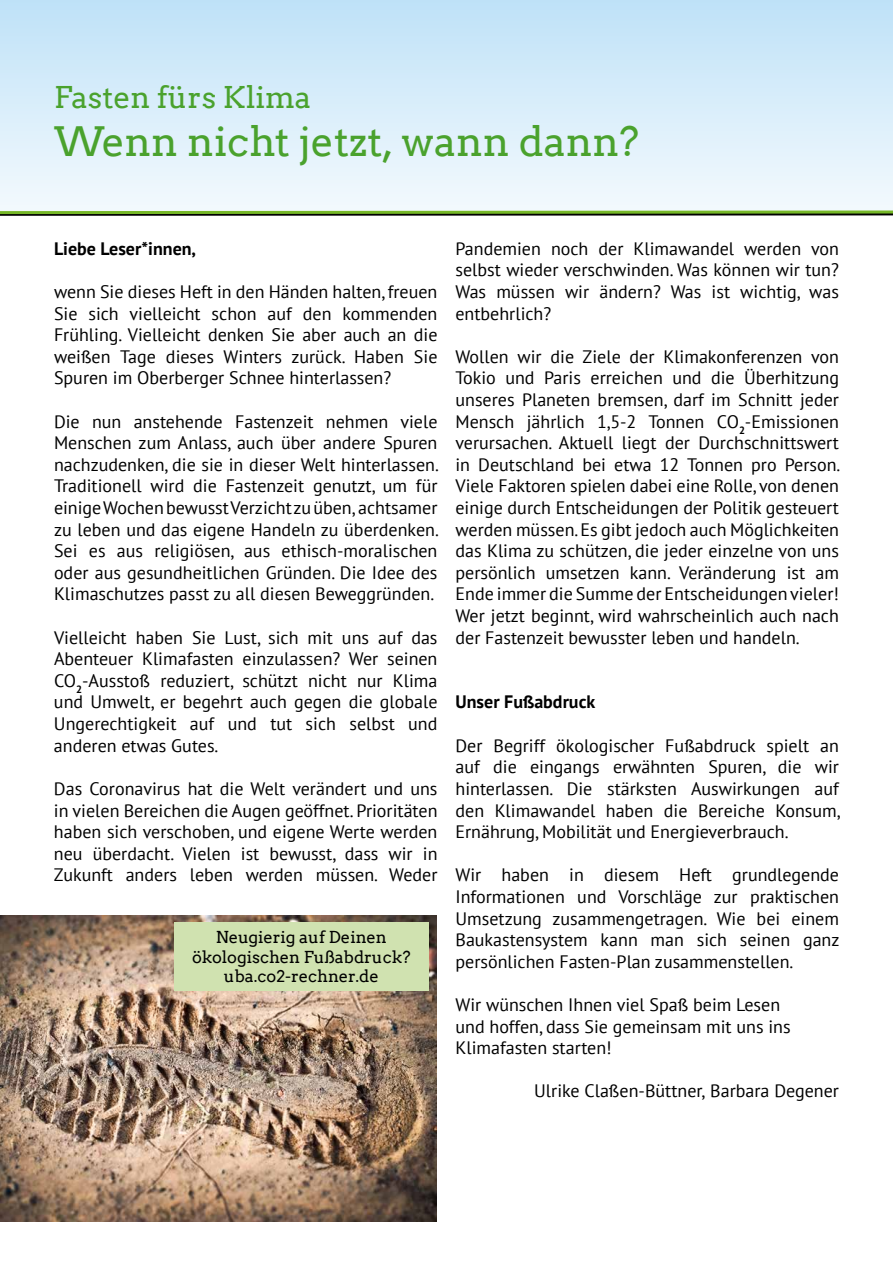
<style>
.page{position:relative;width:893px;height:1263px;background:#fff}
.page>*{position:absolute;margin:0;border:0;box-sizing:border-box;transform-origin:0 0}
.t1{font:40.5px "Arvo";color:#4aa22d}
.t2{font:30px "Arvo";color:#4aa22d}
.t3{font:18px/21.6px "PT Sans";color:#000;text-align:justify}
.t4{font:700 18px "PT Sans";color:#000}
.t5{font:16.5px/19.8px "Arvo";color:#000;text-align:center}
</style>
<div class="page">
<div style="left:0;top:0;width:893px;height:214px;background:linear-gradient(to bottom,#bee2f8,#f4fafd)"></div>
<svg style="left:0;top:209px;width:893px;height:7px"></svg>
<img style="left:0;top:915px;width:436px;height:306px">
<div style="left:174px;top:922px;width:254px;height:69px;background:#d0e2b0"></div>
<h2 class="t2" style="left:54px;top:77px;width:259px">Fasten fürs Klima</h2>
<h1 class="t1" style="left:54px;top:115px;width:587px">Wenn nicht jetzt, wann dann?</h1>
<p class="t4" style="left:54px;top:237px;width:143px">Liebe Leser*innen,</p>
<p class="t3" style="left:54px;top:280px;width:385px">wenn Sie dieses Heft in den Händen halten, freuen Sie sich vielleicht schon auf den kommenden Frühling. Vielleicht denken Sie aber auch an die weißen Tage dieses Winters zurück. Haben Sie Spuren im Oberberger Schnee hinterlassen?</p>
<p class="t3" style="left:54px;top:410px;width:386px">Die nun anstehende Fastenzeit nehmen viele Menschen zum Anlass, auch über andere Spuren nachzudenken, die sie in dieser Welt hinterlassen.<br>Traditionell wird die Fastenzeit genutzt, um für einige Wochen bewusst Verzicht zu üben, achtsamer zu leben und das eigene Handeln zu überdenken.<br>Sei es aus religiösen, aus ethisch-moralischen oder aus gesundheitlichen Gründen. Die Idee des Klimaschutzes passt zu all diesen Beweggründen.</p>
<p class="t3" style="left:54px;top:626px;width:385px">Vielleicht haben Sie Lust, sich mit uns auf das Abenteuer Klimafasten einzulassen? Wer seinen CO<sub>2</sub>-Ausstoß reduziert, schützt nicht nur Klima und Umwelt, er begehrt auch gegen die globale Ungerechtigkeit auf und tut sich selbst und anderen etwas Gutes.</p>
<p class="t3" style="left:54px;top:777px;width:385px">Das Coronavirus hat die Welt verändert und uns in vielen Bereichen die Augen geöffnet. Prioritäten haben sich verschoben, und eigene Werte werden neu überdacht. Vielen ist bewusst, dass wir in Zukunft anders leben werden müssen. Weder</p>
<p class="t5" style="left:192px;top:927px;width:220px">Neugierig auf Deinen ökologischen Fußabdruck? uba.co2-rechner.de</p>
<p class="t3" style="left:455px;top:237px;width:385px">Pandemien noch der Klimawandel werden von selbst wieder verschwinden. Was können wir tun?<br>Was müssen wir ändern? Was ist wichtig, was entbehrlich?</p>
<p class="t3" style="left:455px;top:345px;width:386px">Wollen wir die Ziele der Klimakonferenzen von Tokio und Paris erreichen und die Überhitzung unseres Planeten bremsen, darf im Schnitt jeder Mensch jährlich 1,5-2 Tonnen CO<sub>2</sub>-Emissionen verursachen. Aktuell liegt der Durchschnittswert in Deutschland bei etwa 12 Tonnen pro Person.<br>Viele Faktoren spielen dabei eine Rolle, von denen einige durch Entscheidungen der Politik gesteuert werden müssen. Es gibt jedoch auch Möglichkeiten das Klima zu schützen, die jeder einzelne von uns persönlich umsetzen kann. Veränderung ist am Ende immer die Summe der Entscheidungen vieler!<br>Wer jetzt beginnt, wird wahrscheinlich auch nach der Fastenzeit bewusster leben und handeln.</p>
<p class="t4" style="left:455px;top:690px;width:141px">Unser Fußabdruck</p>
<p class="t3" style="left:455px;top:734px;width:386px">Der Begriff ökologischer Fußabdruck spielt an auf die eingangs erwähnten Spuren, die wir hinterlassen. Die stärksten Auswirkungen auf den Klimawandel haben die Bereiche Konsum, Ernährung, Mobilität und Energieverbrauch.</p>
<p class="t3" style="left:455px;top:864px;width:385px">Wir haben in diesem Heft grundlegende Informationen und Vorschläge zur praktischen Umsetzung zusammengetragen. Wie bei einem Baukastensystem kann man sich seinen ganz persönlichen Fasten-Plan zusammenstellen.</p>
<p class="t3" style="left:455px;top:993px;width:337px;text-align:left">Wir wünschen Ihnen viel Spaß beim Lesen und hoffen, dass Sie gemeinsam mit uns ins<br>Klimafasten starten!</p>
<p class="t3" style="left:534px;top:1080px;width:306px">Ulrike Claßen-Büttner, Barbara Degener</p>
</div>
